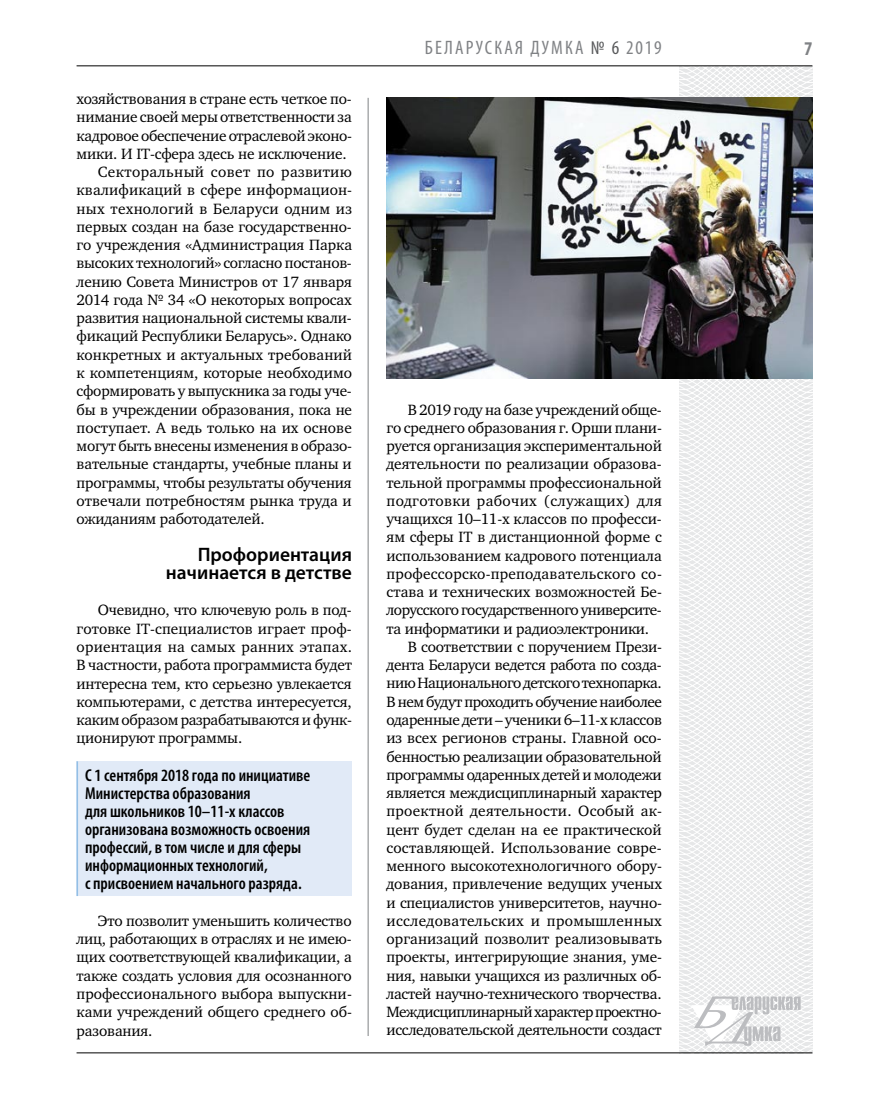
<style>
.page{position:relative;width:872px;height:1106px;background:#fff}
.page>*{position:absolute;margin:0;border:0;box-sizing:border-box;transform-origin:0 0}
.t1{font:600 19.5px/18.3px "Myriad Pro";color:#000;text-align:right}
.t2{font:condensed 19.5px "Myriad Pro";letter-spacing:.11em;color:#808285}
.t3{font:700 condensed 19.5px "Myriad Pro";color:#808285}
.t4{font:600 condensed 17.25px/18px "Myriad Pro";color:#000}
.t5{font:15.3px/18.3px "Charter C";letter-spacing:-.01em;color:#000;text-align:justify}
.t6{font:15.3px "Charter C";letter-spacing:.015em;color:#000}
.t7{font:15.3px "Charter C";letter-spacing:-.03em;color:#000}
.t8{font:15.3px "Charter C";letter-spacing:-.035em;color:#000}
.t9{font:15.3px "Charter C";letter-spacing:.025em;color:#000}
.t10{font:15.3px "Charter C";letter-spacing:.01em;color:#000}
.t11{font:15.3px "Charter C";letter-spacing:.02em;color:#000}
.s1{color:#58595b}
</style>
<div class="page">
<hr style="left:368px;top:98px;width:1px;height:938px;background:#808285">
<svg style="left:621px;top:65px;width:192px;height:989px"></svg>
<svg style="left:691px;top:996px;width:109px;height:53px"></svg>
<hr style="left:77px;top:65px;width:735px;height:1px;background:#000">
<hr style="left:77px;top:1052px;width:735px;height:1px;background:#000">
<div style="left:77px;top:761px;width:275px;height:135px;background:#e1eaf7"></div>
<img style="left:386px;top:97px;width:426px;height:281px">
<hr style="left:77px;top:761px;width:1px;height:135px;background:#93bfe6">
<p class="t5" style="left:77px;top:90px;width:277px">хозяйствования в стране есть четкое по-</p>
<p class="t5" style="left:77px;top:108px;width:277px">нимание своей меры ответственности за</p>
<p class="t5" style="left:77px;top:126px;width:277px">кадровое обеспечение отраслевой эконо-</p>
<p class="t5" style="left:77px;top:145px;width:272px">мики. И IT-сфера здесь не исключение.</p>
<p class="t9" style="left:98px;top:163px;width:256px">Секторальный совет по развитию</p>
<p class="t5" style="left:77px;top:181px;width:277px">квалификаций в сфере информацион-</p>
<p class="t6" style="left:77px;top:200px;width:277px">ных технологий в Беларуси одним из</p>
<p class="t5" style="left:77px;top:218px;width:277px">первых создан на базе государственно-</p>
<p class="t5" style="left:77px;top:236px;width:277px">го учреждения «Администрация Парка</p>
<p class="t5" style="left:77px;top:254px;width:277px">высоких технологий» согласно постанов-</p>
<p class="t5" style="left:77px;top:272px;width:277px">лению Совета Министров от 17 января</p>
<p class="t5" style="left:77px;top:291px;width:277px">2014 года № 34 «О некоторых вопросах</p>
<p class="t5" style="left:77px;top:309px;width:277px">развития национальной системы квали-</p>
<p class="t5" style="left:77px;top:327px;width:277px">фикаций Республики Беларусь». Однако</p>
<p class="t5" style="left:77px;top:345px;width:277px">конкретных и актуальных требований</p>
<p class="t5" style="left:77px;top:364px;width:277px">к компетенциям, которые необходимо</p>
<p class="t5" style="left:77px;top:382px;width:277px">сформировать у выпускника за годы уче-</p>
<p class="t5" style="left:77px;top:400px;width:277px">бы в учреждении образования, пока не</p>
<p class="t5" style="left:77px;top:418px;width:277px">поступает. А ведь только на их основе</p>
<p class="t5" style="left:77px;top:437px;width:277px">могут быть внесены изменения в образо-</p>
<p class="t5" style="left:77px;top:455px;width:277px">вательные стандарты, учебные планы и</p>
<p class="t5" style="left:77px;top:473px;width:277px">программы, чтобы результаты обучения</p>
<p class="t5" style="left:77px;top:491px;width:277px">отвечали потребностям рынка труда и</p>
<p class="t5" style="left:77px;top:510px;width:190px">ожиданиям работодателей.</p>
<p class="t1" style="left:166px;top:544px;width:187px">Профориентация начинается в детстве</p>
<p class="t5" style="left:77px;top:601px;width:277px;text-indent:21px">Очевидно, что ключевую роль в под&shy;готовке IT-специалистов играет проф&shy;ориентация на самых ранних этапах.<br>В частности, работа программиста будет интересна тем, кто серьезно увлекается компьютерами, с детства интересуется, каким образом разрабатываются и функ&shy;ционируют программы.</p>
<p class="t4" style="left:85px;top:766px;width:227px">С 1 сентября 2018 года по инициативе<br>Министерства образования<br>для школьников 10–11-х классов организована возможность освоения профессий, в том числе и для сферы информационных технологий,<br>с присвоением начального разряда.</p>
<p class="t5" style="left:77px;top:911px;width:277px;text-indent:21px">Это позволит уменьшить количество лиц, работающих в отраслях и не имею&shy;щих соответствующей квалификации, а также создать условия для осознанного профессионального выбора выпускни&shy;ками учреждений общего среднего об&shy;разования.</p>
<p class="t2" style="left:425px;top:36px;width:238px">БЕЛАРУСКАЯ ДУМКА <span class="s1">№ 6</span> 2019</p>
<p class="t3" style="left:804px;top:37px;width:10px">7</p>
<p class="t5" style="left:408px;top:400px;width:255px">В 2019 году на базе учреждений обще-</p>
<p class="t5" style="left:386px;top:418px;width:277px">го среднего образования г. Орши плани-</p>
<p class="t5" style="left:386px;top:437px;width:277px">руется организация экспериментальной</p>
<p class="t5" style="left:386px;top:455px;width:277px">деятельности по реализации образова-</p>
<p class="t5" style="left:386px;top:473px;width:277px">тельной программы профессиональной</p>
<p class="t9" style="left:386px;top:492px;width:277px">подготовки рабочих (служащих) для</p>
<p class="t5" style="left:386px;top:510px;width:277px">учащихся 10–11-х классов по професси-</p>
<p class="t5" style="left:386px;top:528px;width:277px">ям сферы IT в дистанционной форме с</p>
<p class="t5" style="left:386px;top:546px;width:277px">использованием кадрового потенциала</p>
<p class="t6" style="left:386px;top:565px;width:277px">профессорско-преподавательского со-</p>
<p class="t5" style="left:386px;top:583px;width:275px">става и технических возможностей Бе-</p>
<p class="t7" style="left:386px;top:602px;width:277px">лорусского государственного университе-</p>
<p class="t5" style="left:386px;top:619px;width:264px">та информатики и радиоэлектроники.</p>
<p class="t5" style="left:408px;top:638px;width:256px">В соответствии с поручением Прези-</p>
<p class="t5" style="left:386px;top:656px;width:277px">дента Беларуси ведется работа по созда-</p>
<p class="t8" style="left:386px;top:675px;width:277px">нию Национального детского технопарка.</p>
<p class="t7" style="left:386px;top:693px;width:277px">В нем будут проходить обучение наиболее</p>
<p class="t5" style="left:386px;top:711px;width:277px">одаренные дети – ученики 6–11-х классов</p>
<p class="t5" style="left:386px;top:729px;width:277px">из всех регионов страны. Главной осо-</p>
<p class="t5" style="left:386px;top:747px;width:277px">бенностью реализации образовательной</p>
<p class="t5" style="left:386px;top:765px;width:277px">программы одаренных детей и молодежи</p>
<p class="t5" style="left:386px;top:784px;width:277px">является междисциплинарный характер</p>
<p class="t6" style="left:386px;top:802px;width:277px">проектной деятельности. Особый ак-</p>
<p class="t5" style="left:386px;top:820px;width:277px">цент будет сделан на ее практической</p>
<p class="t10" style="left:386px;top:839px;width:277px">составляющей. Использование совре-</p>
<p class="t5" style="left:386px;top:857px;width:277px">менного высокотехнологичного обору-</p>
<p class="t5" style="left:386px;top:875px;width:277px">дования, привлечение ведущих ученых</p>
<p class="t5" style="left:386px;top:893px;width:277px">и специалистов университетов, научно-</p>
<p class="t11" style="left:386px;top:912px;width:277px">исследовательских и промышленных</p>
<p class="t5" style="left:386px;top:930px;width:277px">организаций позволит реализовывать</p>
<p class="t5" style="left:386px;top:948px;width:277px">проекты, интегрирующие знания, уме-</p>
<p class="t5" style="left:386px;top:966px;width:277px">ния, навыки учащихся из различных об-</p>
<p class="t5" style="left:386px;top:984px;width:277px">ластей научно-технического творчества.</p>
<p class="t8" style="left:386px;top:1003px;width:277px">Междисциплинарный характер проектно-</p>
<p class="t5" style="left:386px;top:1021px;width:277px">исследовательской деятельности создаст</p>
</div>
